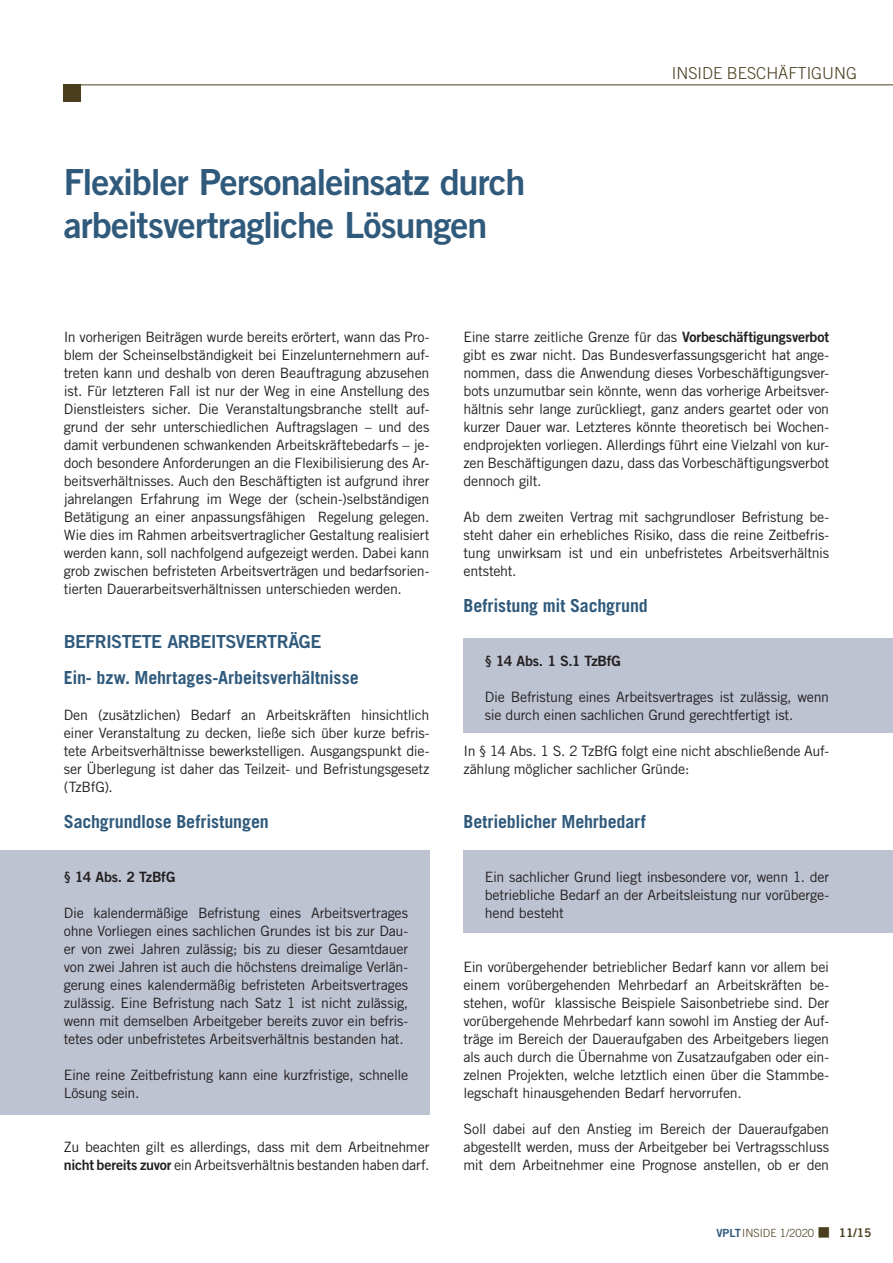
<style>
.page{position:relative;width:893px;height:1263px;background:#fff}
.page>*{position:absolute;margin:0;border:0;box-sizing:border-box;transform-origin:0 0}
.t1{font:36px/43.2px "Trade Gothic LT Std Bd 2";letter-spacing:-.03em;color:#305a7c}
.t2{font:700 18px "Trade Gothic LT Std";letter-spacing:-.01em;color:#305a7c}
.t3{font:18px "Trade Gothic LT Std Bd 2";letter-spacing:-.03em;color:#305a7c}
.t4{font:300 16.5px "Trade Gothic LT Std";color:#4a3e1f}
.t5{font:14.25px/18px "Trade Gothic LT Std";letter-spacing:-.02em;color:#231f20;text-align:justify}
.t6{font:14.25px "Trade Gothic LT Std Bd 2";letter-spacing:-.015em;color:#231f20}
.t7{font:300 11.25px "Trade Gothic LT Std";color:#4a3e1f}
.s1{font-family:"Trade Gothic LT Std Bd 2"}
.s2{font-family:"Trade Gothic LT Std Bd 2";font-weight:400;color:#305a7c}
.s3{font-family:"Trade Gothic LT Std Bd 2";font-weight:400;font-size:12px}
.s4{font-family:"Trade Gothic LT Std Bd 2";font-weight:400;font-size:12px;color:#504423}
</style>
<div class="page">
<div style="left:463px;top:850px;width:430px;height:83px;background:#bec3d2"></div>
<div style="left:463px;top:638px;width:430px;height:94px;background:#bec3d2"></div>
<div style="left:0;top:850px;width:429px;height:265px;background:#bec3d2"></div>
<hr style="left:64px;top:84px;width:829px;height:1px;background:#4a3e1f">
<div style="left:64px;top:84px;width:17px;height:17px;background:#4a3e1f"></div>
<h1 class="t1" style="left:64px;top:160px;width:463px">Flexibler Personaleinsatz durch arbeitsvertragliche Lösungen</h1>
<p class="t4" style="left:672px;top:64px;width:187px">INSIDE BESCHÄFTIGUNG</p>
<p class="t5" style="left:64px;top:328px;width:367px">In vorherigen Beiträgen wurde bereits erörtert, wann das Pro&shy;blem der Scheinselbständigkeit bei Einzelunternehmern auf&shy;treten kann und deshalb von deren Beauftragung abzusehen ist. Für letzteren Fall ist nur der Weg in eine Anstellung des Dienstleisters sicher. Die Veranstaltungsbranche stellt auf&shy;grund der sehr unterschiedlichen Auftragslagen – und des damit verbundenen schwankenden Arbeitskräftebedarfs – je&shy;doch besondere Anforderungen an die Flexibilisierung des Ar&shy;beitsverhältnisses. Auch den Beschäftigten ist aufgrund ihrer jahrelangen Erfahrung im Wege der (schein-)selbständigen Betätigung an einer anpassungsfähigen Regelung gelegen.<br>Wie dies im Rahmen arbeitsvertraglicher Gestaltung realisiert werden kann, soll nachfolgend aufgezeigt werden. Dabei kann grob zwischen befristeten Arbeitsverträgen und bedarfsorien&shy;tierten Dauerarbeitsverhältnissen unterschieden werden.</p>
<p class="t3" style="left:64px;top:630px;width:259px">BEFRISTETE ARBEITSVERTRÄGE</p>
<p class="t2" style="left:64px;top:667px;width:296px">Ein- bzw. Mehrtages-Arbeitsverhältnisse</p>
<p class="t5" style="left:64px;top:706px;width:367px">Den (zusätzlichen) Bedarf an Arbeitskräften hinsichtlich einer Veranstaltung zu decken, ließe sich über kurze befris&shy;tete Arbeitsverhältnisse bewerkstelligen. Ausgangspunkt die&shy;ser Überlegung ist daher das Teilzeit- und Befristungsgesetz (TzBfG).</p>
<p class="t2" style="left:64px;top:811px;width:207px">Sachgrundlose Befristungen</p>
<p class="t6" style="left:64px;top:868px;width:113px">§ 14 Abs. 2 TzBfG</p>
<p class="t5" style="left:64px;top:904px;width:346px">Die kalendermäßige Befristung eines Arbeitsvertrages ohne Vorliegen eines sachlichen Grundes ist bis zur Dau&shy;er von zwei Jahren zulässig; bis zu dieser Gesamtdauer von zwei Jahren ist auch die höchstens dreimalige Verlän&shy;gerung eines kalendermäßig befristeten Arbeitsvertrages zulässig. Eine Befristung nach Satz 1 ist nicht zulässig, wenn mit demselben Arbeitgeber bereits zuvor ein befris&shy;tetes oder unbefristetes Arbeitsverhältnis bestanden hat.</p>
<p class="t5" style="left:64px;top:1066px;width:346px">Eine reine Zeitbefristung kann eine kurzfristige, schnelle<br>Lösung sein.</p>
<p class="t5" style="left:64px;top:1138px;width:367px">Zu beachten gilt es allerdings, dass mit dem Arbeitnehmer <span class="s1">nicht bereits zuvor</span> ein Arbeitsverhältnis bestanden haben darf.</p>
<p class="t5" style="left:463px;top:328px;width:367px">Eine starre zeitliche Grenze für das <span class="s1">Vorbeschäftigungsverbot </span>gibt es zwar nicht. Das Bundesverfassungsgericht hat ange&shy;nommen, dass die Anwendung dieses Vorbeschäftigungsver&shy;bots unzumutbar sein könnte, wenn das vorherige Arbeitsver&shy;hältnis sehr lange zurückliegt, ganz anders geartet oder von kurzer Dauer war. Letzteres könnte theoretisch bei Wochen&shy;endprojekten vorliegen. Allerdings führt eine Vielzahl von kur&shy;zen Beschäftigungen dazu, dass das Vorbeschäftigungsverbot dennoch gilt.</p>
<p class="t5" style="left:463px;top:508px;width:367px">Ab dem zweiten Vertrag mit sachgrundloser Befristung be&shy;steht daher ein erhebliches Risiko, dass die reine Zeitbefris&shy;tung unwirksam ist und ein unbefristetes Arbeitsverhältnis entsteht.</p>
<p class="t2" style="left:463px;top:595px;width:186px">Befristung mit Sachgrund</p>
<p class="t6" style="left:485px;top:652px;width:138px">§ 14 Abs. 1 S.1 TzBfG</p>
<p class="t5" style="left:485px;top:688px;width:346px">Die Befristung eines Arbeitsvertrages ist zulässig, wenn sie durch einen sachlichen Grund gerechtfertigt ist.</p>
<p class="t5" style="left:463px;top:742px;width:367px">In § 14 Abs. 1 S. 2 TzBfG folgt eine nicht abschließende Auf&shy;zählung möglicher sachlicher Gründe:</p>
<p class="t2" style="left:463px;top:811px;width:184px">Betrieblicher Mehrbedarf</p>
<p class="t5" style="left:485px;top:868px;width:346px">Ein sachlicher Grund liegt insbesondere vor, wenn 1. der betriebliche Bedarf an der Arbeitsleistung nur vorüberge&shy;hend besteht</p>
<p class="t5" style="left:463px;top:958px;width:367px">Ein vorübergehender betrieblicher Bedarf kann vor allem bei einem vorübergehenden Mehrbedarf an Arbeitskräften be&shy;stehen, wofür klassische Beispiele Saisonbetriebe sind. Der vorübergehende Mehrbedarf kann sowohl im Anstieg der Auf&shy;träge im Bereich der Daueraufgaben des Arbeitgebers liegen als auch durch die Übernahme von Zusatzaufgaben oder ein&shy;zelnen Projekten, welche letztlich einen über die Stammbe&shy;legschaft hinausgehenden Bedarf hervorrufen.</p>
<p class="t5" style="left:463px;top:1120px;width:367px">Soll dabei auf den Anstieg im Bereich der Daueraufgaben abgestellt werden, muss der Arbeitgeber bei Vertragsschluss mit dem Arbeitnehmer eine Prognose anstellen, ob er den</p>
<p class="t7" style="left:716px;top:1227px;width:157px"><span class="s2">VPLT</span>INSIDE 1/2020 ■ <span class="s3">11/</span><span class="s4">15</span></p>
</div>
